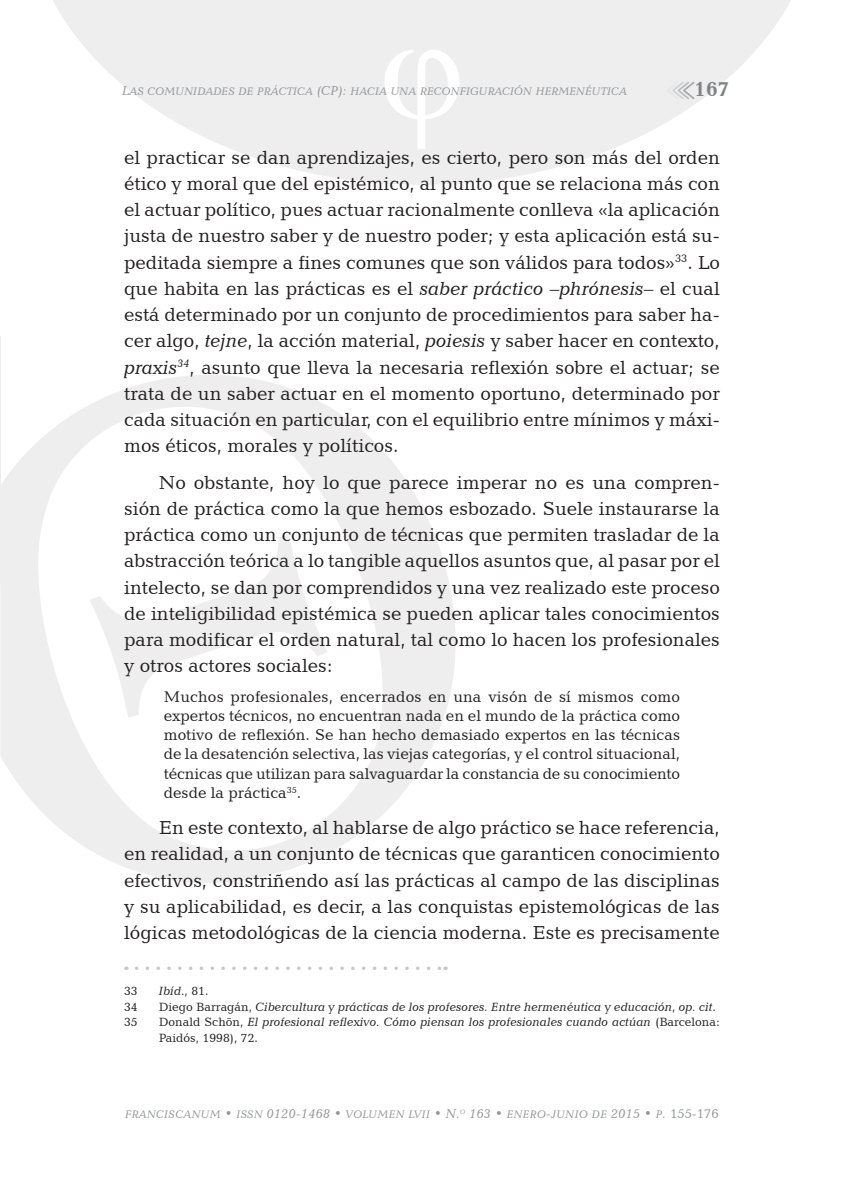
<style>
.page{position:relative;width:844px;height:1191px;background:#fff}
.page>*{position:absolute;margin:0;border:0;box-sizing:border-box;transform-origin:0 0}
.t1{font:700 21px "Candida BT";color:#808285}
.Cuerpo{font:19.25px/26.2px "Candida BT";color:#231f20;text-align:justify}
.Pie_sin_linea{font:19.25px/26.2px "Candida BT";color:#231f20;text-align:justify}
.Cuerpo_Citado{font:15.75px/19.2px "Candida BT";letter-spacing:-.005em;color:#231f20;text-align:justify}
.Pie_sin_linea-2{font:italic 12.25px/15.8px "Candida BT";color:#231f20}
.Pie_con_linea{font:12.25px "Candida BT";color:#231f20}
.Pie_sin_linea-3{font:12.25px "Candida BT";color:#231f20}
.t2{font:11.2px "Candida BT Italic SC850";letter-spacing:.02em;color:#939598}
.t3{font:11.2px "Candida BT Italic SC850";color:#939598}
.s1{font-size:13.12px}
.s2{font-style:italic}
.s3{font-style:normal}
.s4{font-family:"Candida BT Roman SC850";font-size:13.12px}
</style>
<div class="page">
<svg style="left:53px;top:0;width:738px;height:185px;fill:#eeeeef"></svg>
<svg style="left:664px;top:80px;width:32px;height:21px"></svg>
<svg style="left:0;top:336px;width:1px;height:33px"></svg>
<svg style="left:0;top:369px;width:455px;height:514px"></svg>
<svg style="left:384px;top:50px;width:75px;height:99px"></svg>
<svg style="left:136px;top:966px;width:303px;height:4px"></svg>
<p class="t3" style="left:122px;top:84px;width:506px"><span class="s1">L</span>AS COMUNIDADES DE PRÁCTICA <span class="s1">(CP):</span> HACIA UNA RECONFIGURACIÓN HERMENÉUTICA</p>
<p class="t1" style="left:694px;top:76px;width:37px">167</p>
<p class="Pie_sin_linea" style="left:124px;top:143px;width:597px">el practicar se dan aprendizajes, es cierto, pero son más del orden ético y moral que del epistémico, al punto que se relaciona más con el actuar político, pues actuar racionalmente conlleva «la aplicación justa de nuestro saber y de nuestro poder; y esta aplicación está su&shy;peditada siempre a fines comunes que son válidos para todos»<sup>33</sup>. Lo que habita en las prácticas es el <span class="s2">saber práctico</span> –<span class="s2">phrónesis</span>– el cual está determinado por un conjunto de procedimientos para saber ha&shy;cer algo, <span class="s2">tejne</span>, la acción material, <span class="s2">poiesis</span> y saber hacer en contexto, <span class="s2">praxis</span><sup>34</sup>, asunto que lleva la necesaria reflexión sobre el actuar; se trata de un saber actuar en el momento oportuno, determinado por cada situación en particular, con el equilibrio entre mínimos y máxi&shy;mos éticos, morales y políticos.</p>
<p class="Cuerpo" style="left:124px;top:468px;width:597px;text-indent:35px">No obstante, hoy lo que parece imperar no es una compren&shy;sión de práctica como la que hemos esbozado. Suele instaurarse la práctica como un conjunto de técnicas que permiten trasladar de la abstracción teórica a lo tangible aquellos asuntos que, al pasar por el intelecto, se dan por comprendidos y una vez realizado este proceso de inteligibilidad epistémica se pueden aplicar tales conocimientos para modificar el orden natural, tal como lo hacen los profesionales y otros actores sociales:</p>
<p class="Cuerpo_Citado" style="left:164px;top:686px;width:517px">Muchos profesionales, encerrados en una visón de sí mismos como expertos técnicos, no encuentran nada en el mundo de la práctica como motivo de reflexión. Se han hecho demasiado expertos en las técnicas de la desatención selectiva, las viejas categorías, y el control situacional, técnicas que utilizan para salvaguardar la constancia de su conocimiento desde la práctica<sup>35</sup>.</p>
<p class="Cuerpo" style="left:124px;top:814px;width:597px;text-indent:35px">En este contexto, al hablarse de algo práctico se hace referencia, en realidad, a un conjunto de técnicas que garanticen conocimiento efectivos, constriñendo así las prácticas al campo de las disciplinas y su aplicabilidad, es decir, a las conquistas epistemológicas de las lógicas metodológicas de la ciencia moderna. Este es precisamente</p>
<p class="Pie_con_linea" style="left:124px;top:983px;width:15px">33</p>
<p class="Pie_con_linea" style="left:159px;top:983px;width:51px"><span class="s2">Ibíd</span>., 81.</p>
<p class="Pie_sin_linea-3" style="left:124px;top:998px;width:15px">34</p>
<p class="Pie_sin_linea-2" style="left:159px;top:998px;width:558px"><span class="s3">Diego Barragán,</span> Cibercultura y prácticas de los profesores. Entre hermenéutica y educación<span class="s3">,</span> op. cit<span class="s3">.</span></p>
<p class="Pie_sin_linea-3" style="left:124px;top:1014px;width:15px">35</p>
<p class="Pie_sin_linea-2" style="left:159px;top:1014px;width:562px"><span class="s3">Donald Schön,</span> El profesional reflexivo. Cómo piensan los profesionales cuando actúan <span class="s3">(Barcelona:<br>Paidós, 1998), 72.</span></p>
<p class="t2" style="left:125px;top:1107px;width:595px">FRANCISCANUM <span class="s1">•</span> ISSN <span class="s1">0120-1468 •</span> VOLUMEN LVII <span class="s1">• N.</span><sup>O</sup> <span class="s1">163 •</span> ENERO<span class="s1">-</span>JUNIO DE <span class="s1">2015 •</span> P<span class="s1">.</span> <span class="s4">155-176</span></p>
</div>
